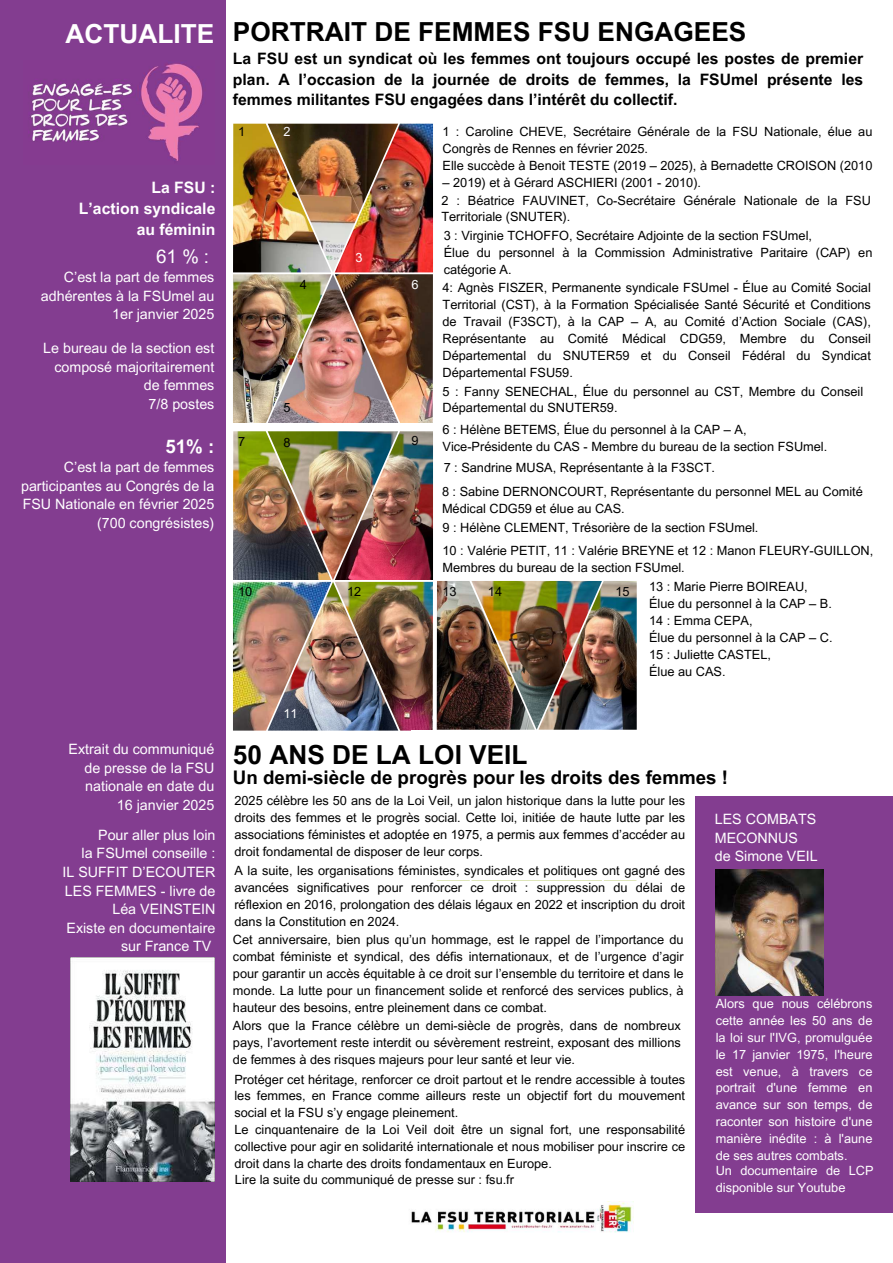
<style>
.page{position:relative;width:893px;height:1263px;background:#fff}
.page>*{position:absolute;margin:0;border:0;box-sizing:border-box;transform-origin:0 0}
.t1{font:700 26.25px "Arial MT Pro";color:#000}
.t2{font:700 26.25px "Arial MT Pro";color:#fff}
.t3{font:700 18.75px "Arial MT Pro";color:#000}
.t4{font:18.75px "Arial MT Pro";color:#fff}
.t5{font:700 18.75px "Arial MT Pro";color:#fff}
.t6{font:700 15.75px/20.9px "Arial MT Pro";color:#000;text-align:justify}
.t7{font:700 15.75px/20.9px "Arial MT Pro";color:#fff;text-align:right}
.t8{font:14.25px/18.6px "Arial MT Pro";color:#fff;text-align:right}
.t9{font:12.75px/16.9px "Arial MT Pro";color:#000001}
.t10{font:12.75px/16.9px "Arial MT Pro";color:#fff}
.t11{font:12.75px "Arial MT Pro";color:#fcfafc}
</style>
<div class="page">
<div style="left:0;top:0;width:225px;height:1263px;background:#833d90"></div>
<img style="left:30px;top:63px;width:173px;height:98px">
<img style="left:411px;top:1201px;width:223px;height:32px">
<img style="left:233px;top:124px;width:35px;height:148px">
<img style="left:268px;top:124px;width:67px;height:148px">
<img style="left:335px;top:124px;width:98px;height:148px">
<img style="left:398px;top:274px;width:35px;height:149px">
<img style="left:331px;top:274px;width:67px;height:149px">
<img style="left:233px;top:274px;width:98px;height:149px">
<img style="left:233px;top:431px;width:35px;height:149px">
<img style="left:268px;top:431px;width:67px;height:149px">
<img style="left:335px;top:431px;width:98px;height:149px">
<img style="left:398px;top:582px;width:35px;height:148px">
<img style="left:331px;top:582px;width:67px;height:148px">
<img style="left:233px;top:582px;width:98px;height:148px">
<img style="left:437px;top:581px;width:34px;height:149px">
<img style="left:471px;top:581px;width:67px;height:149px">
<img style="left:538px;top:581px;width:99px;height:149px">
<div style="left:695px;top:796px;width:198px;height:417px;background:#833d90"></div>
<img style="left:70px;top:957px;width:144px;height:224px">
<img style="left:716px;top:870px;width:107px;height:125px">
<h1 class="t2" style="left:66px;top:24px;width:150px">ACTUALITE</h1>
<p class="t7" style="left:79px;top:179px;width:138px">La FSU :<br>L’action syndicale au féminin</p>
<h2 class="t4" style="left:156px;top:249px;width:55px">61%:</h2>
<p class="t8" style="left:41px;top:270px;width:175px">C’est la part de femmes adhérentes à la FSUmel au<br>1er janvier 2025</p>
<p class="t8" style="left:43px;top:341px;width:173px">Le bureau de la section est composé majoritairement de femmes<br>7/8 postes</p>
<h2 class="t5" style="left:165px;top:440px;width:50px">51% :</h2>
<p class="t8" style="left:21px;top:460px;width:195px">C’est la part de femmes participantes au Congrés de la<br>FSU Nationale en février 2025 (700 congrésistes)</p>
<p class="t8" style="left:69px;top:741px;width:147px">Extrait du communiqué de presse de la FSU nationale en date du<br>16 janvier 2025</p>
<p class="t8" style="left:63px;top:827px;width:154px">Pour aller plus loin<br>la FSUmel conseille :<br>IL SUFFIT D’ECOUTER<br>LES FEMMES - livre de<br>Léa VEINSTEIN<br>Existe en documentaire sur France TV</p>
<h1 class="t1" style="left:233px;top:22px;width:515px">PORTRAIT DE FEMMES FSU ENGAGEES</h1>
<p class="t6" style="left:233px;top:50px;width:632px">La FSU est un syndicat où les femmes ont toujours occupé les postes de premier plan. A l’occasion de la journée de droits de femmes, la FSUmel présente les femmes militantes FSU engagées dans l’intérêt du collectif.</p>
<p class="t9" style="left:238px;top:125px;width:9px">1</p>
<p class="t11" style="left:283px;top:127px;width:9px">2</p>
<p class="t9" style="left:442px;top:125px;width:431px">1 : Caroline CHEVE, Secrétaire Générale de la FSU Nationale, élue au<br>Congrès de Rennes en février 2025.<br>Elle succède à Benoit TESTE (2019 – 2025), à Bernadette CROISON (2010</p>
<p class="t9" style="left:442px;top:175px;width:260px">– 2019) et à Gérard ASCHIERI (2001 - 2010).</p>
<p class="t9" style="left:441px;top:193px;width:431px">2 : Béatrice FAUVINET, Co-Secrétaire Générale Nationale de la FSU<br>Territoriale (SNUTER).</p>
<p class="t9" style="left:442px;top:229px;width:431px">3 : Virginie TCHOFFO, Secrétaire Adjointe de la section FSUmel,<br>Élue du personnel à la Commission Administrative Paritaire (CAP) en catégorie A.<br>4: Agnès FISZER, Permanente syndicale FSUmel - Élue au Comité Social Territorial (CST), à la Formation Spécialisée Santé Sécurité et Conditions de Travail (F3SCT), à la CAP – A, au Comité d’Action Sociale (CAS), Représentante au Comité Médical CDG59, Membre du Conseil Départemental du SNUTER59 et du Conseil Fédéral du Syndicat Départemental FSU59.</p>
<p class="t9" style="left:442px;top:384px;width:422px">5 : Fanny SENECHAL, Élue du personnel au CST, Membre du Conseil<br>Départemental du SNUTER59.</p>
<p class="t9" style="left:442px;top:423px;width:386px">6 : Hélène BETEMS, Élue du personnel à la CAP – A,<br>Vice-Présidente du CAS - Membre du bureau de la section FSUmel.</p>
<p class="t9" style="left:442px;top:458px;width:422px;line-height:23.5px">7 : Sandrine MUSA, Représentante à la F3SCT.<br>8 : Sabine DERNONCOURT, Représentante du personnel MEL au Comité</p>
<p class="t9" style="left:442px;top:501px;width:184px">Médical CDG59 et élue au CAS.</p>
<p class="t9" style="left:442px;top:544px;width:432px">10 : Valérie PETIT, 11 : Valérie BREYNE et 12 : Manon FLEURY-GUILLON,<br>Membres du bureau de la section FSUmel.</p>
<p class="t9" style="left:649px;top:580px;width:185px">13 : Marie Pierre BOIREAU,<br>Élue du personnel à la CAP – B.<br>14 : Emma CEPA,<br>Élue du personnel à la CAP – C.<br>15 : Juliette CASTEL,<br>Élue au CAS.</p>
<p class="t10" style="left:355px;top:251px;width:9px">3</p>
<p class="t10" style="left:411px;top:277px;width:9px">6</p>
<p class="t9" style="left:300px;top:278px;width:9px">4</p>
<p class="t9" style="left:283px;top:401px;width:9px">5</p>
<p class="t9" style="left:238px;top:435px;width:9px">7</p>
<p class="t9" style="left:283px;top:436px;width:9px">8</p>
<p class="t9" style="left:411px;top:434px;width:9px">9</p>
<p class="t9" style="left:442px;top:520px;width:317px">9 : Hélène CLEMENT, Trésorière de la section FSUmel.</p>
<p class="t9" style="left:238px;top:584px;width:16px">10</p>
<p class="t9" style="left:347px;top:584px;width:16px">12</p>
<p class="t9" style="left:442px;top:584px;width:16px">13</p>
<p class="t9" style="left:488px;top:584px;width:16px">14</p>
<p class="t9" style="left:615px;top:584px;width:16px">15</p>
<p class="t10" style="left:283px;top:707px;width:16px">11</p>
<h1 class="t1" style="left:233px;top:745px;width:296px">50 ANS DE LA LOI VEIL</h1>
<h2 class="t3" style="left:233px;top:770px;width:496px">Un demi-siècle de progrès pour les droits des femmes !</h2>
<p class="t9" style="left:234px;top:794px;width:452px;text-align:justify">2025 célèbre les 50 ans de la Loi Veil, un jalon historique dans la lutte pour les droits des femmes et le progrès social. Cette loi, initiée de haute lutte par les associations féministes et adoptée en 1975, a permis aux femmes d’accéder au droit fondamental de disposer de leur corps.</p>
<p class="t9" style="left:234px;top:864px;width:452px;text-align:justify">A la suite, les organisations féministes, syndicales et politiques ont gagné des avancées significatives pour renforcer ce droit : suppression du délai de réflexion en 2016, prolongation des délais légaux en 2022 et inscription du droit dans la Constitution en 2024.</p>
<p class="t9" style="left:233px;top:933px;width:452px;text-align:justify">Cet anniversaire, bien plus qu’un hommage, est le rappel de l’importance du combat féministe et syndical, des défis internationaux, et de l’urgence d’agir pour garantir un accès équitable à ce droit sur l’ensemble du territoire et dans le monde. La lutte pour un financement solide et renforcé des services publics, à hauteur des besoins, entre pleinement dans ce combat.</p>
<p class="t9" style="left:233px;top:1019px;width:449px;text-align:justify">Alors que la France célèbre un demi-siècle de progrès, dans de nombreux pays, l’avortement reste interdit ou sévèrement restreint, exposant des millions de femmes à des risques majeurs pour leur santé et leur vie.</p>
<p class="t9" style="left:234px;top:1072px;width:452px;text-align:justify">Protéger cet héritage, renforcer ce droit partout et le rendre accessible à toutes les femmes, en France comme ailleurs reste un objectif fort du mouvement social et la FSU s’y engage pleinement.</p>
<p class="t8" style="left:715px;top:811px;width:104px;text-align:left">LES COMBATS<br>MECONNUS<br>de Simone VEIL</p>
<p class="t10" style="left:716px;top:997px;width:158px;text-align:justify">Alors que nous célébrons cette année les 50 ans de la loi sur l'IVG, promulguée le 17 janvier 1975, l'heure est venue, à travers ce portrait d'une femme en avance sur son temps, de raconter son histoire d'une manière inédite : à l'aune de ses autres combats.</p>
<p class="t9" style="left:234px;top:1123px;width:452px;text-align:justify">Le cinquantenaire de la Loi Veil doit être un signal fort, une responsabilité collective pour agir en solidarité internationale et nous mobiliser pour inscrire ce droit dans la charte des droits fondamentaux en Europe.</p>
<p class="t9" style="left:235px;top:1172px;width:281px">Lire la suite du communiqué de presse sur : fsu.fr</p>
<p class="t10" style="left:716px;top:1164px;width:159px">Un documentaire de LCP disponible sur Youtube</p>
</div>
